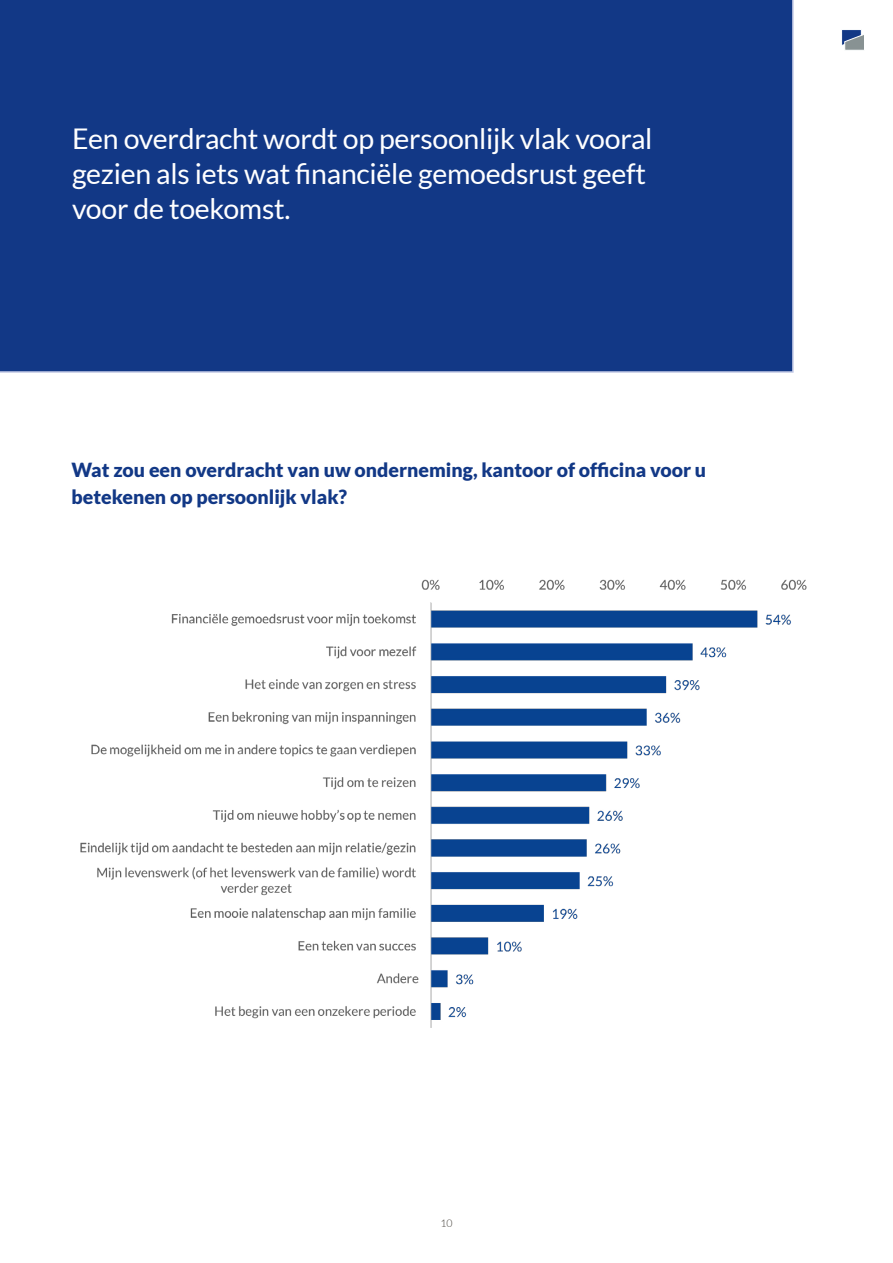
<style>
.page{position:relative;width:893px;height:1263px;background:#fff}
.page>*{position:absolute;margin:0;border:0;box-sizing:border-box;transform-origin:0 0}
.t1{font:28.5px/34.5px "Lato";letter-spacing:-.01em;color:#fff}
.t2{font:900 19.5px/27px "Lato";color:#123886}
.t3{font:300 10.5px "Lato";color:#3c3831}
</style>
<div class="page">
<svg style="left:842px;top:30px;width:22px;height:20px"></svg>
<img style="left:80px;top:579px;width:727px;height:449px">
<div style="left:0;top:0;width:794px;height:373px;background:#123886"></div>
<p class="t1" style="left:72px;top:122px;width:582px">Een overdracht wordt op persoonlijk vlak vooral gezien als iets wat financiële gemoedsrust geeft voor de toekomst.</p>
<p class="t2" style="left:71px;top:456px;width:636px">Wat zou een overdracht van uw onderneming, kantoor of officina voor u betekenen op persoonlijk vlak?</p>
<p class="t3" style="left:440px;top:1217px;width:14px">10</p>
</div>
